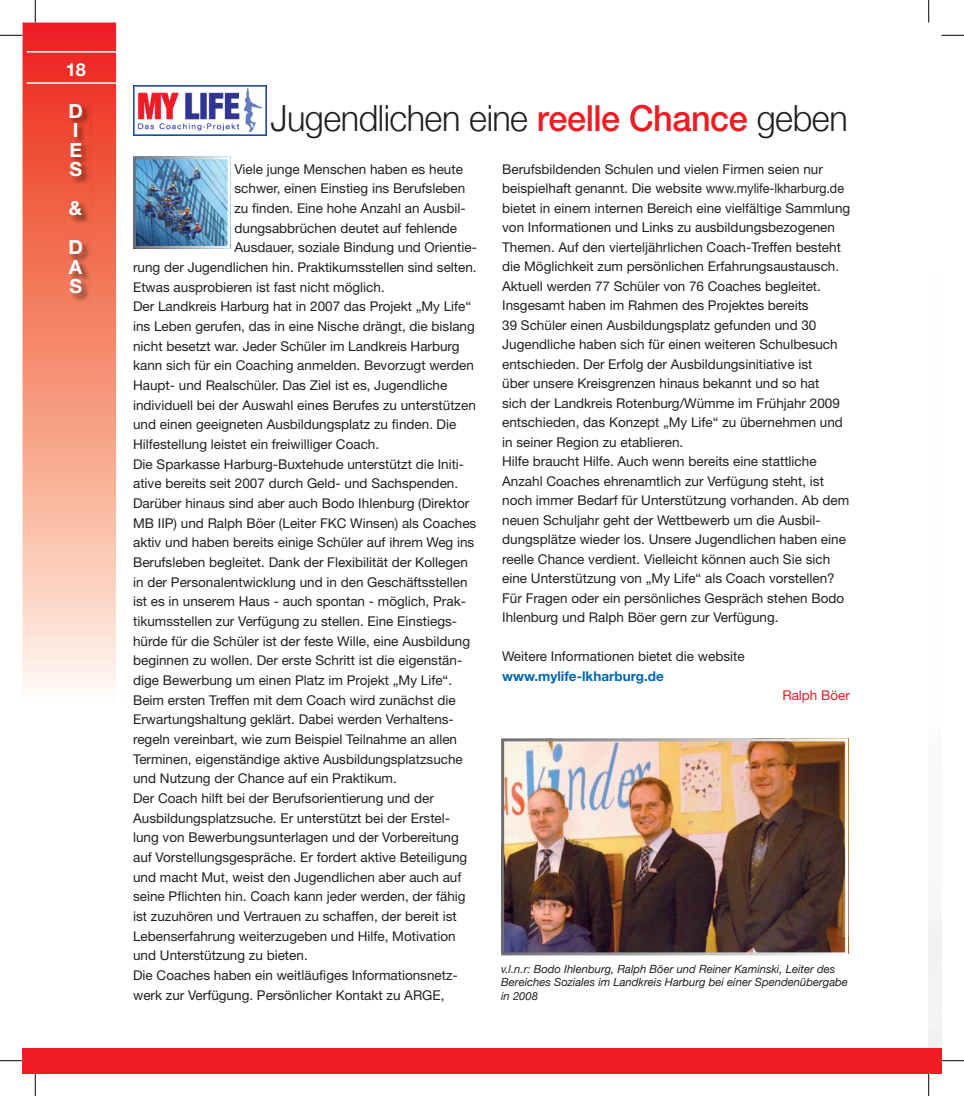
<style>
.page{position:relative;width:964px;height:1096px;background:#fff}
.page>*{position:absolute;margin:0;border:0;box-sizing:border-box;transform-origin:0 0}
.t1{font:300 36px "Helvetica Neue";letter-spacing:-.015em;color:#231f20;scale:.95 1}
.t2{font:700 19.5px/19.5px "Helvetica Neue";color:#fff}
.t3{font:700 18px "Helvetica Neue";color:#fff}
.t4{font:13.5px/19.5px "Helvetica Neue";color:#231f20}
.t5{font:700 13.5px "Helvetica Neue";color:#0166b3}
.t6{font:13.5px "Helvetica Neue";color:#ee1d23}
.t7{font:italic 11.25px/13.5px "Helvetica Neue";color:#231f20}
.s1{font-weight:500;color:#ee1d23}
</style>
<div class="page">
<svg style="left:22px;top:23px;width:94px;height:666px;background:#f5917c"></svg>
<hr style="left:27px;top:51px;width:98px;height:2px;background:#fff">
<hr style="left:27px;top:82px;width:98px;height:2px;background:#fff">
<img style="left:68px;top:102px;width:23px;height:200px">
<div style="left:22px;top:1047px;width:919px;height:26px;background:#ee1d23"></div>
<img style="left:133px;top:85px;width:133px;height:50px">
<img style="left:505px;top:742px;width:339px;height:209px">
<div style="left:501px;top:738px;width:347px;height:217px;border:3px solid #fff"></div>
<img style="left:137px;top:160px;width:89px;height:85px">
<div style="left:133px;top:156px;width:97px;height:93px;border:3px solid #fff"></div>
<svg style="left:0;top:35px;width:22px;height:1px"></svg>
<svg style="left:941px;top:35px;width:22px;height:1px"></svg>
<svg style="left:0;top:1060px;width:22px;height:1px"></svg>
<svg style="left:941px;top:1060px;width:22px;height:1px"></svg>
<svg style="left:35px;top:0;width:1px;height:23px"></svg>
<svg style="left:35px;top:1073px;width:1px;height:22px"></svg>
<svg style="left:928px;top:0;width:1px;height:23px"></svg>
<svg style="left:928px;top:1073px;width:1px;height:22px"></svg>
<h3 class="t3" style="left:66px;top:58px;width:22px">18</h3>
<h2 class="t2" style="left:68px;top:100px;width:16px">D<br>I<br>E<br>S</h2>
<h2 class="t2" style="left:68px;top:188px;width:16px;line-height:39px">&amp;<br>D</h2>
<h2 class="t2" style="left:69px;top:256px;width:15px">A<br>S</h2>
<h1 class="t1" style="left:270px;top:96px;width:609px">Jugendlichen eine <span class="s1">reelle Chance</span> geben</h1>
<p class="t4" style="left:234px;top:159px;width:230px">Viele junge Menschen haben es heute</p>
<p class="t4" style="left:234px;top:178px;width:232px">schwer, einen Einstieg ins Berufsleben</p>
<p class="t4" style="left:234px;top:198px;width:233px">zu finden. Eine hohe Anzahl an Ausbil-</p>
<p class="t4" style="left:234px;top:218px;width:224px">dungsabbrüchen deutet auf fehlende</p>
<p class="t4" style="left:234px;top:237px;width:244px">Ausdauer, soziale Bindung und Orientie-</p>
<p class="t4" style="left:133px;top:257px;width:345px">rung der Jugendlichen hin. Praktikumsstellen sind selten.</p>
<p class="t4" style="left:133px;top:277px;width:253px">Etwas ausprobieren ist fast nicht möglich.</p>
<p class="t4" style="left:133px;top:296px;width:339px">Der Landkreis Harburg hat in 2007 das Projekt „My Life“</p>
<p class="t4" style="left:133px;top:316px;width:343px">ins Leben gerufen, das in eine Nische drängt, die bislang</p>
<p class="t4" style="left:133px;top:336px;width:328px">nicht besetzt war. Jeder Schüler im Landkreis Harburg</p>
<p class="t4" style="left:133px;top:355px;width:342px">kann sich für ein Coaching anmelden. Bevorzugt werden</p>
<p class="t4" style="left:133px;top:375px;width:316px">Haupt- und Realschüler. Das Ziel ist es, Jugendliche</p>
<p class="t4" style="left:133px;top:395px;width:344px">individuell bei der Auswahl eines Berufes zu unterstützen</p>
<p class="t4" style="left:133px;top:414px;width:325px">und einen geeigneten Ausbildungsplatz zu finden. Die</p>
<p class="t4" style="left:133px;top:434px;width:247px">Hilfestellung leistet ein freiwilliger Coach.</p>
<p class="t4" style="left:133px;top:454px;width:332px">Die Sparkasse Harburg-Buxtehude unterstützt die Initi-</p>
<p class="t4" style="left:133px;top:473px;width:326px">ative bereits seit 2007 durch Geld- und Sachspenden.</p>
<p class="t4" style="left:133px;top:493px;width:337px">Darüber hinaus sind aber auch Bodo Ihlenburg (Direktor</p>
<p class="t4" style="left:133px;top:513px;width:345px">MB IIP) und Ralph Böer (Leiter FKC Winsen) als Coaches</p>
<p class="t4" style="left:133px;top:532px;width:343px">aktiv und haben bereits einige Schüler auf ihrem Weg ins</p>
<p class="t4" style="left:133px;top:552px;width:336px">Berufsleben begleitet. Dank der Flexibilität der Kollegen</p>
<p class="t4" style="left:133px;top:571px;width:336px">in der Personalentwicklung und in den Geschäftsstellen</p>
<p class="t4" style="left:133px;top:591px;width:334px">ist es in unserem Haus - auch spontan - möglich, Prak-</p>
<p class="t4" style="left:133px;top:611px;width:325px">tikumsstellen zur Verfügung zu stellen. Eine Einstiegs-</p>
<p class="t4" style="left:133px;top:630px;width:338px">hürde für die Schüler ist der feste Wille, eine Ausbildung</p>
<p class="t4" style="left:133px;top:650px;width:331px">beginnen zu wollen. Der erste Schritt ist die eigenstän-</p>
<p class="t4" style="left:133px;top:670px;width:320px">dige Bewerbung um einen Platz im Projekt „My Life“.</p>
<p class="t4" style="left:133px;top:689px;width:324px">Beim ersten Treffen mit dem Coach wird zunächst die</p>
<p class="t4" style="left:133px;top:709px;width:322px">Erwartungshaltung geklärt. Dabei werden Verhaltens-</p>
<p class="t4" style="left:133px;top:729px;width:325px">regeln vereinbart, wie zum Beispiel Teilnahme an allen</p>
<p class="t4" style="left:133px;top:748px;width:331px">Terminen, eigenständige aktive Ausbildungsplatzsuche</p>
<p class="t4" style="left:133px;top:768px;width:265px">und Nutzung der Chance auf ein Praktikum.</p>
<p class="t4" style="left:133px;top:788px;width:302px">Der Coach hilft bei der Berufsorientierung und der</p>
<p class="t4" style="left:133px;top:807px;width:318px">Ausbildungsplatzsuche. Er unterstützt bei der Erstel-</p>
<p class="t4" style="left:133px;top:827px;width:327px">lung von Bewerbungsunterlagen und der Vorbereitung</p>
<p class="t4" style="left:133px;top:847px;width:336px">auf Vorstellungsgespräche. Er fordert aktive Beteiligung</p>
<p class="t4" style="left:133px;top:866px;width:330px">und macht Mut, weist den Jugendlichen aber auch auf</p>
<p class="t4" style="left:133px;top:886px;width:334px">seine Pflichten hin. Coach kann jeder werden, der fähig</p>
<p class="t4" style="left:133px;top:906px;width:325px">ist zuzuhören und Vertrauen zu schaffen, der bereit ist</p>
<p class="t4" style="left:133px;top:925px;width:324px">Lebenserfahrung weiterzugeben und Hilfe, Motivation</p>
<p class="t4" style="left:133px;top:945px;width:176px">und Unterstützung zu bieten.</p>
<p class="t4" style="left:133px;top:965px;width:326px">Die Coaches haben ein weitläufiges Informationsnetz-</p>
<p class="t4" style="left:133px;top:984px;width:313px">werk zur Verfügung. Persönlicher Kontakt zu ARGE,</p>
<p class="t4" style="left:502px;top:159px;width:349px">Berufsbildenden Schulen und vielen Firmen seien nur beispielhaft genannt. Die website www.mylife-lkharburg.de bietet in einem internen Bereich eine vielfältige Sammlung von Informationen und Links zu ausbildungsbezogenen Themen. Auf den vierteljährlichen Coach-Treffen besteht die Möglichkeit zum persönlichen Erfahrungsaustausch.<br>Aktuell werden 77 Schüler von 76 Coaches begleitet.<br>Insgesamt haben im Rahmen des Projektes bereits<br>39 Schüler einen Ausbildungsplatz gefunden und 30<br>Jugendliche haben sich für einen weiteren Schulbesuch entschieden. Der Erfolg der Ausbildungsinitiative ist<br>über unsere Kreisgrenzen hinaus bekannt und so hat<br>sich der Landkreis Rotenburg/Wümme im Frühjahr 2009 entschieden, das Konzept „My Life“ zu übernehmen und in seiner Region zu etablieren.<br>Hilfe braucht Hilfe. Auch wenn bereits eine stattliche Anzahl Coaches ehrenamtlich zur Verfügung steht, ist noch immer Bedarf für Unterstützung vorhanden. Ab dem neuen Schuljahr geht der Wettbewerb um die Ausbil&shy;dungsplätze wieder los. Unsere Jugendlichen haben eine reelle Chance verdient. Vielleicht können auch Sie sich eine Unterstützung von „My Life“ als Coach vorstellen?<br>Für Fragen oder ein persönliches Gespräch stehen Bodo Ihlenburg und Ralph Böer gern zur Verfügung.</p>
<p class="t4" style="left:502px;top:646px;width:244px">Weitere Informationen bietet die website</p>
<p class="t5" style="left:502px;top:667px;width:163px">www.mylife-lkharburg.de</p>
<p class="t6" style="left:782px;top:687px;width:69px">Ralph Böer</p>
<p class="t7" style="left:501px;top:961px;width:348px">v.l.n.r: Bodo Ihlenburg, Ralph Böer und Reiner Kaminski, Leiter des<br>Bereiches Soziales im Landkreis Harburg bei einer Spendenübergabe in 2008</p>
</div>
